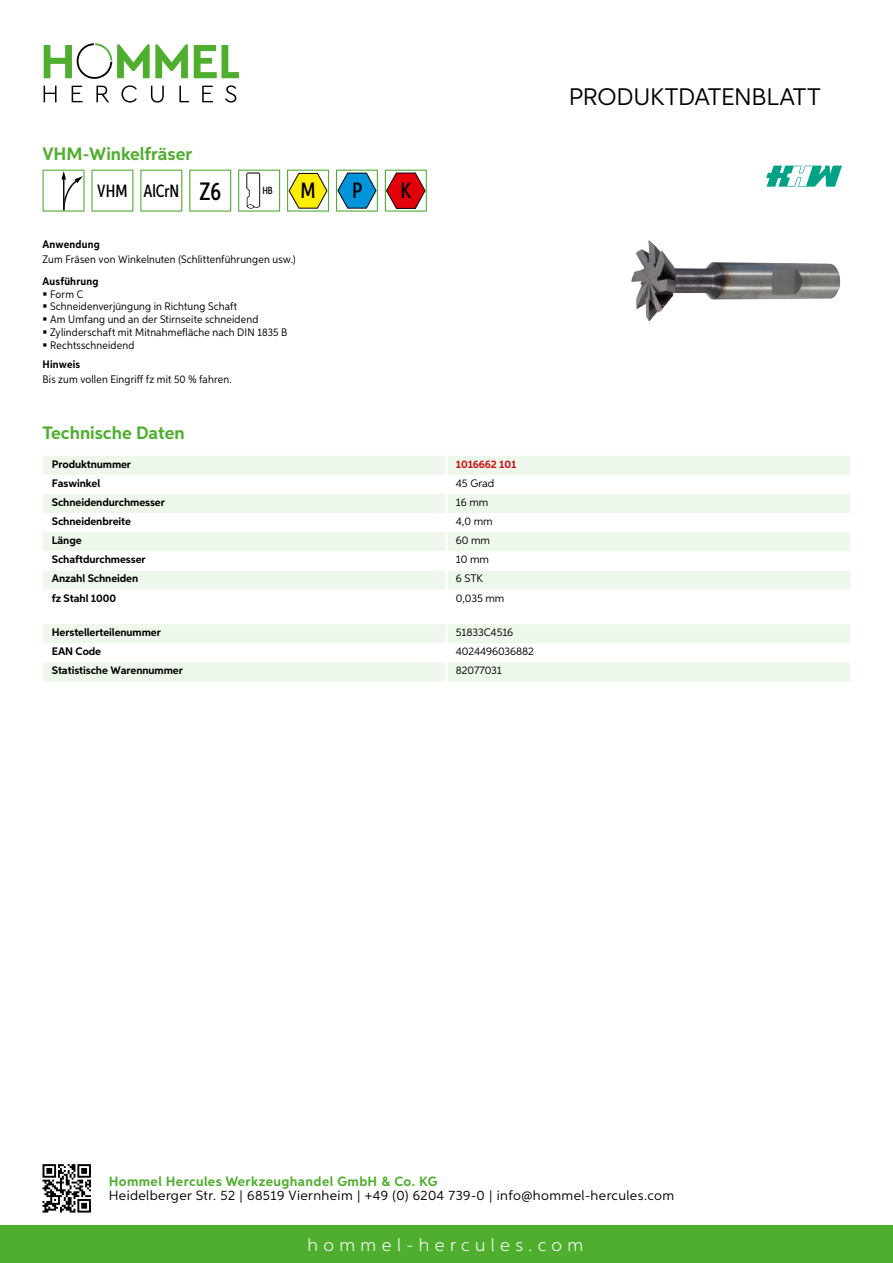
<style>
.page{position:relative;width:893px;height:1263px;background:#fff}
.page>*{position:absolute;margin:0;border:0;box-sizing:border-box;transform-origin:0 0}
.t1{font:24px "Aspira";letter-spacing:-.01em;color:#000}
.t2{font:500 22.2px "Aspira XX Nar";color:#000}
.t3{font:700 18px "Aspira";color:#50ae2f}
.t4{font:300 18px "Aspira";letter-spacing:.3em;color:#fff}
.t5{font:500 17.85px "Aspira XX Nar";color:#000}
.t6{font:13.5px "Aspira";letter-spacing:.03em;color:#000}
.t7{font:700 13.5px "Aspira";letter-spacing:.03em;color:#50ae2f}
.t8{font:10.95px/12.8px "Aspira Nar";letter-spacing:.015em;color:#000}
.t9{font:700 10.95px "Aspira";letter-spacing:-.01em;color:#000}
.t10{font:10.95px "Aspira";letter-spacing:-.01em;color:#000}
.t11{font:700 10.95px "Aspira Nar";letter-spacing:.02em;color:#000}
.t12{font:700 10.95px "Aspira";letter-spacing:-.01em;color:#cd1013}
.t13{font:500 10.35px "Aspira XX Nar";color:#000}
.s1{font-size:25.2px}
.s2{font-size:22.2px}
</style>
<div class="page">
<div style="left:0;top:1226px;width:893px;height:37px;background:#50ae2f"></div>
<svg style="left:43px;top:1164px;width:48px;height:48px"></svg>
<svg style="left:194px;top:45px;width:45px;height:33px"></svg>
<svg style="left:44px;top:43px;width:144px;height:36px"></svg>
<svg style="left:44px;top:86px;width:13px;height:16px"></svg>
<svg style="left:72px;top:86px;width:10px;height:16px"></svg>
<svg style="left:96px;top:86px;width:13px;height:16px"></svg>
<svg style="left:121px;top:85px;width:16px;height:18px"></svg>
<svg style="left:151px;top:86px;width:13px;height:17px"></svg>
<svg style="left:179px;top:86px;width:10px;height:16px"></svg>
<svg style="left:202px;top:86px;width:11px;height:16px"></svg>
<svg style="left:225px;top:85px;width:11px;height:18px"></svg>
<div style="left:43px;top:456px;width:807px;height:19px;background:#eef7eb"></div>
<svg style="left:43px;top:494px;width:807px;height:95px;fill:#eef7eb"></svg>
<hr style="left:445px;top:456px;width:3px;height:19px;background:#fff">
<hr style="left:445px;top:494px;width:3px;height:19px;background:#fff">
<hr style="left:445px;top:513px;width:3px;height:19px;background:#fff">
<hr style="left:445px;top:532px;width:3px;height:19px;background:#fff">
<hr style="left:445px;top:551px;width:3px;height:19px;background:#fff">
<hr style="left:445px;top:570px;width:3px;height:20px;background:#fff">
<svg style="left:43px;top:624px;width:807px;height:57px"></svg>
<hr style="left:445px;top:662px;width:3px;height:19px;background:#fff">
<svg style="left:43px;top:170px;width:42px;height:42px"></svg>
<svg style="left:91px;top:170px;width:42px;height:42px"></svg>
<svg style="left:140px;top:170px;width:42px;height:42px"></svg>
<svg style="left:189px;top:170px;width:42px;height:42px"></svg>
<svg style="left:238px;top:170px;width:42px;height:42px"></svg>
<svg style="left:287px;top:170px;width:42px;height:42px"></svg>
<svg style="left:336px;top:170px;width:42px;height:42px"></svg>
<svg style="left:385px;top:170px;width:42px;height:42px"></svg>
<img style="left:631px;top:240px;width:209px;height:81px">
<svg style="left:766px;top:166px;width:76px;height:21px"></svg>
<h3 class="t3" style="left:43px;top:142px;width:151px">VHM-Winkelfräser</h3>
<h3 class="t5" style="left:97px;top:180px;width:125px">VHM AlCrN <span class="s1">Z6</span></h3>
<p class="t13" style="left:262px;top:185px;width:55px">HB <span class="s2">M</span></p>
<h2 class="t2" style="left:352px;top:177px;width:12px">P</h2>
<h2 class="t2" style="left:401px;top:177px;width:12px">K</h2>
<p class="t11" style="left:43px;top:237px;width:59px">Anwendung</p>
<p class="t8" style="left:43px;top:252px;width:255px">Zum Fräsen von Winkelnuten (Schlittenführungen usw.)</p>
<p class="t11" style="left:43px;top:274px;width:58px">Ausführung</p>
<p class="t8" style="left:50px;top:287px;width:239px">Form C<br>Schneidenverjüngung in Richtung Schaft<br>Am Umfang und an der Stirnseite schneidend<br>Zylinderschaft mit Mitnahmefläche nach DIN 1835 B<br>Rechtsschneidend</p>
<p class="t11" style="left:43px;top:357px;width:39px">Hinweis</p>
<p class="t8" style="left:43px;top:373px;width:191px">Bis zum vollen Eingriff fz mit 50 % fahren.</p>
<h3 class="t3" style="left:43px;top:421px;width:144px">Technische Daten</h3>
<p class="t9" style="left:52px;top:457px;width:81px">Produktnummer</p>
<p class="t12" style="left:456px;top:457px;width:62px">1016662 101</p>
<p class="t9" style="left:52px;top:476px;width:50px">Faswinkel</p>
<p class="t10" style="left:456px;top:476px;width:40px">45 Grad</p>
<p class="t9" style="left:52px;top:495px;width:115px">Schneidendurchmesser</p>
<p class="t10" style="left:456px;top:495px;width:34px">16 mm</p>
<p class="t9" style="left:52px;top:514px;width:81px">Schneidenbreite</p>
<p class="t10" style="left:456px;top:515px;width:38px">4,0 mm</p>
<p class="t9" style="left:52px;top:534px;width:31px">Länge</p>
<p class="t10" style="left:456px;top:534px;width:36px">60 mm</p>
<p class="t9" style="left:52px;top:553px;width:95px">Schaftdurchmesser</p>
<p class="t10" style="left:456px;top:553px;width:35px">10 mm</p>
<p class="t9" style="left:52px;top:572px;width:88px">Anzahl Schneiden</p>
<p class="t10" style="left:456px;top:572px;width:22px">6 STK</p>
<p class="t9" style="left:52px;top:591px;width:66px">fz Stahl 1000</p>
<p class="t10" style="left:456px;top:591px;width:50px">0,035 mm</p>
<p class="t9" style="left:52px;top:626px;width:111px">Herstellerteilenummer</p>
<p class="t10" style="left:456px;top:626px;width:59px">51833C4516</p>
<p class="t9" style="left:52px;top:645px;width:51px">EAN Code</p>
<p class="t10" style="left:456px;top:645px;width:80px">4024496036882</p>
<p class="t9" style="left:52px;top:664px;width:132px">Statistische Warennummer</p>
<p class="t10" style="left:456px;top:664px;width:48px">82077031</p>
<h1 class="t1" style="left:569px;top:82px;width:253px">Produktdatenblatt</h1>
<p class="t7" style="left:109px;top:1172px;width:330px">Hommel Hercules Werkzeughandel GmbH &amp; Co. KG</p>
<p class="t6" style="left:109px;top:1187px;width:567px">Heidelberger Str. 52 | 68519 Viernheim | +49 (0) 6204 739-0 | info@hommel-hercules.com</p>
<h3 class="t4" style="left:307px;top:1234px;width:277px">hommel-hercules.com</h3>
</div>
